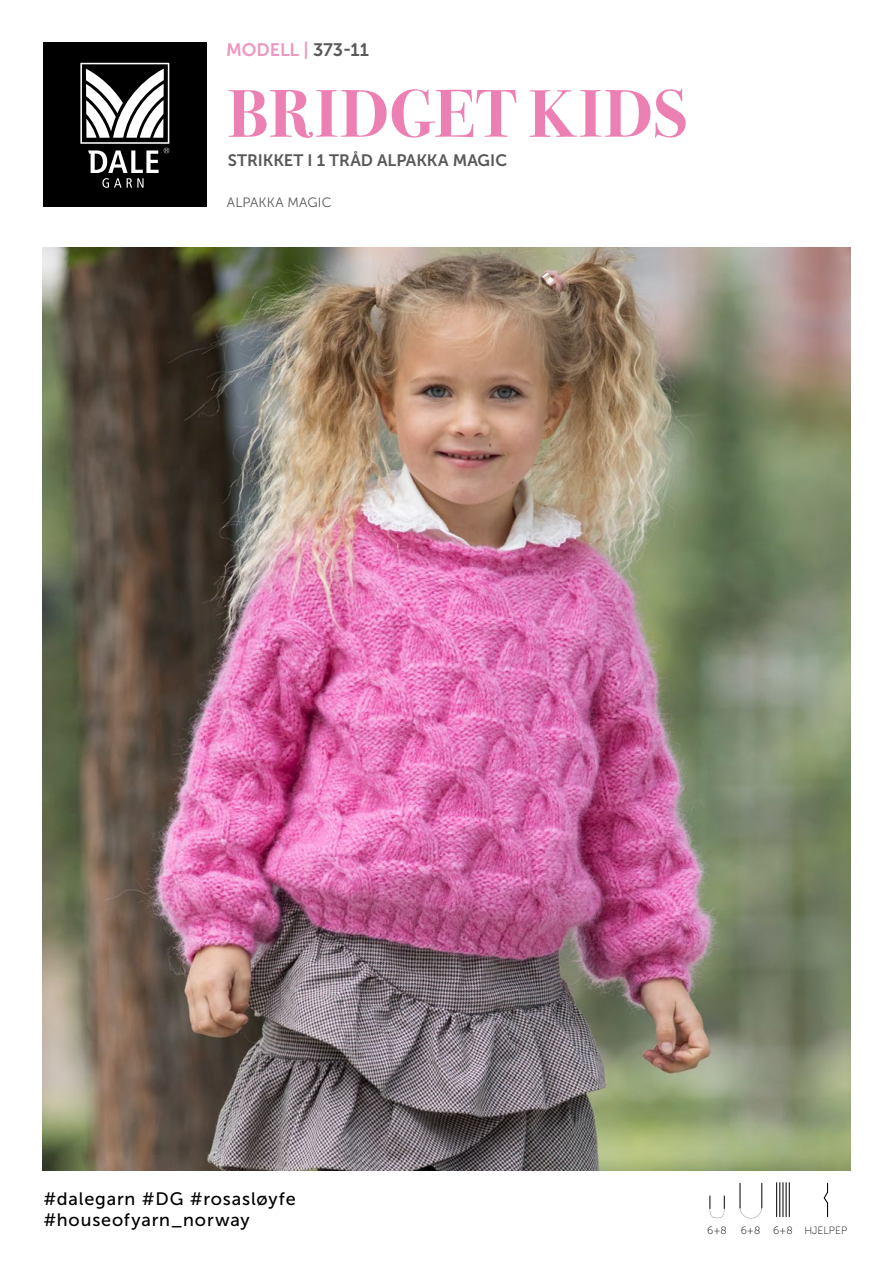
<style>
.page{position:relative;width:893px;height:1263px;background:#fff}
.page>*{position:absolute;margin:0;border:0;box-sizing:border-box;transform-origin:0 0}
.t1{font:700 67.5px "Bodoni Svty Two ITCTT";letter-spacing:.025em;color:#ec80b3}
.t2{font:18px/21px "Museo Sans 500";letter-spacing:.045em;color:#000}
.t3{font:18px "Museo Sans 700";letter-spacing:-.005em;color:#ee98c1}
.t4{font:16.5px "Museo Sans 700";color:#58595b}
.t5{font:13.5px "Museo Sans 300";letter-spacing:.01em;color:#58595b}
.t6{font:10.5px "Museo Sans 100";color:#000}
.s1{color:#58595b}
</style>
<div class="page">
<hr style="left:776px;top:1182px;width:1px;height:35px;background:#000">
<hr style="left:779px;top:1182px;width:1px;height:35px;background:#000">
<hr style="left:782px;top:1182px;width:1px;height:35px;background:#000">
<hr style="left:786px;top:1182px;width:1px;height:35px;background:#000">
<hr style="left:789px;top:1182px;width:1px;height:35px;background:#000">
<svg style="left:739px;top:1183px;width:23px;height:35px"></svg>
<svg style="left:709px;top:1195px;width:16px;height:23px"></svg>
<svg style="left:823px;top:1182px;width:6px;height:35px"></svg>
<div style="left:43px;top:43px;width:164px;height:164px;background:#000"></div>
<svg style="left:80px;top:63px;width:89px;height:125px"></svg>
<img style="left:43px;top:248px;width:807px;height:923px">
<p class="t3" style="left:226px;top:40px;width:144px">MODELL | <span class="s1">373-11</span></p>
<p class="t1" style="left:228px;top:58px;width:461px">BRIDGET KIDS</p>
<p class="t4" style="left:228px;top:151px;width:281px">STRIKKET I 1 TRÅD ALPAKKA MAGIC</p>
<p class="t5" style="left:227px;top:195px;width:106px">ALPAKKA MAGIC</p>
<p class="t2" style="left:43px;top:1188px;width:254px">#dalegarn #DG #rosasløyfe #houseofyarn_norway</p>
<p class="t6" style="left:707px;top:1225px;width:21px">6+8</p>
<p class="t6" style="left:741px;top:1225px;width:21px">6+8</p>
<p class="t6" style="left:773px;top:1225px;width:21px">6+8</p>
<p class="t6" style="left:804px;top:1225px;width:44px">HJELPEP</p>
</div>
